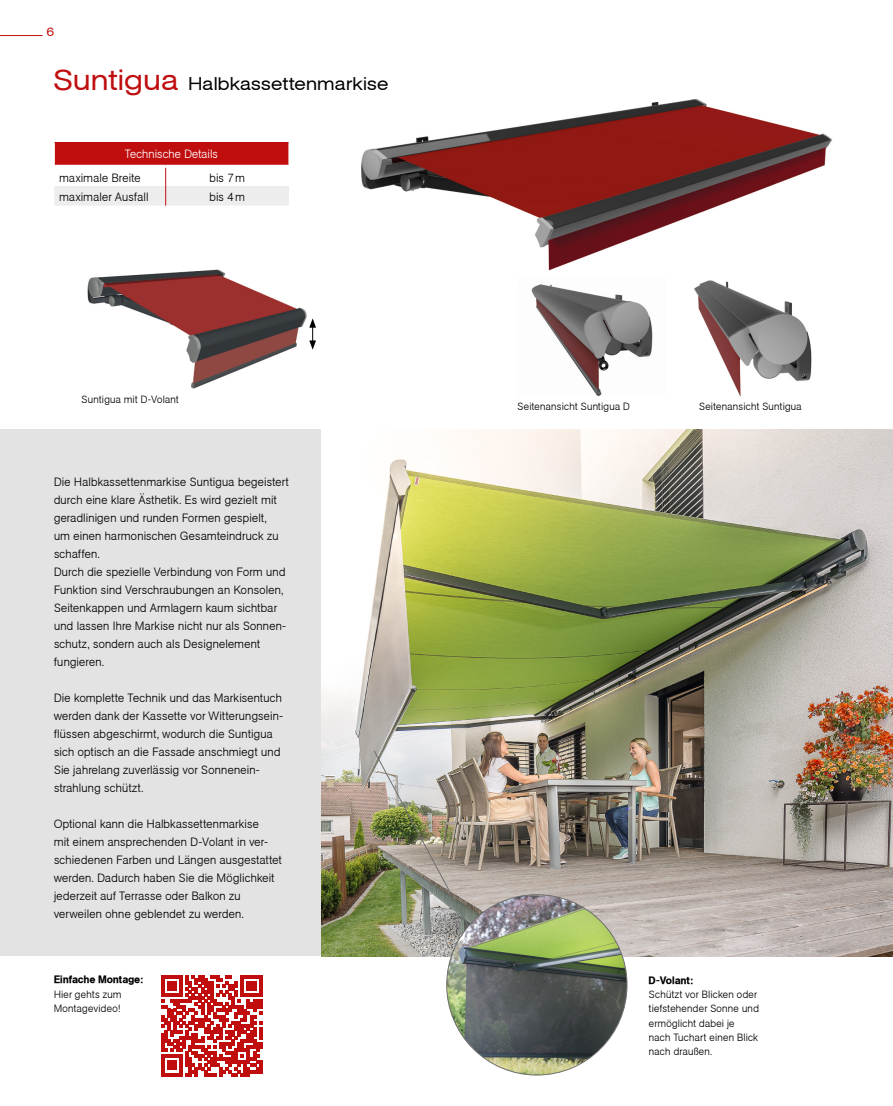
<style>
.page{position:relative;width:893px;height:1106px;background:#fff}
.page>*{position:absolute;margin:0;border:0;box-sizing:border-box;transform-origin:0 0}
.t1{font:18px "Agba Extended Normal";letter-spacing:.025em;color:#000}
.t2{font:700 12px/18px "Agba Small";letter-spacing:.01em;color:#000}
.t3{font:700 12px "Agba Small";color:#fff}
.t4{font:12px "Agba Extended Normal";color:#c00d0e}
.t5{font:700 10.5px/14.2px "Agba Small";letter-spacing:.015em;color:#000}
.t6{font:10.5px "Agba Medium Normal";letter-spacing:.01em;color:#000}
.s1{font-size:28.5px;color:#c00d0e}
</style>
<div class="page">
<hr style="left:0;top:35px;width:43px;height:1px;background:#c00d0e">
<div style="left:0;top:429px;width:893px;height:527px;background:#e3e3e3"></div>
<img style="left:322px;top:429px;width:571px;height:527px">
<svg style="left:54px;top:142px;width:235px;height:63px"></svg>
<img style="left:531px;top:284px;width:122px;height:112px">
<img style="left:361px;top:99px;width:471px;height:172px">
<img style="left:694px;top:280px;width:118px;height:117px">
<svg style="left:161px;top:975px;width:101px;height:101px"></svg>
<img style="left:374px;top:750px;width:144px;height:246px">
<img style="left:447px;top:895px;width:180px;height:180px">
<img style="left:87px;top:269px;width:220px;height:120px">
<svg style="left:309px;top:318px;width:7px;height:32px"></svg>
<p class="t4" style="left:47px;top:25px;width:9px">6</p>
<h1 class="t1" style="left:54px;top:73px;width:336px"><span class="s1">Suntigua</span> Halbkassettenmarkise</h1>
<p class="t3" style="left:125px;top:147px;width:94px">Technische Details</p>
<p class="t2" style="left:59px;top:168px;width:83px">maximale Breite</p>
<p class="t2" style="left:209px;top:168px;width:37px">bis 7m</p>
<p class="t2" style="left:59px;top:188px;width:90px">maximaler Ausfall</p>
<p class="t2" style="left:209px;top:188px;width:37px">bis 4m</p>
<p class="t5" style="left:82px;top:392px;width:99px">Suntigua mit D-Volant</p>
<p class="t2" style="left:54px;top:473px;width:236px">Die Halbkassettenmarkise Suntigua begeistert durch eine klare Ästhetik. Es wird gezielt mit geradlinigen und runden Formen gespielt,<br>um einen harmonischen Gesamteindruck zu schaffen.<br>Durch die spezielle Verbindung von Form und Funktion sind Verschraubungen an Konsolen, Seitenkappen und Armlagern kaum sichtbar und lassen Ihre Markise nicht nur als Sonnen&shy;schutz, sondern auch als Designelement fungieren.</p>
<p class="t2" style="left:54px;top:689px;width:231px">Die komplette Technik und das Markisentuch werden dank der Kassette vor Witterungsein&shy;flüssen abgeschirmt, wodurch die Suntigua sich optisch an die Fassade anschmiegt und Sie jahrelang zuverlässig vor Sonnenein&shy;strahlung schützt.</p>
<p class="t2" style="left:54px;top:815px;width:230px">Optional kann die Halbkassettenmarkise<br>mit einem ansprechenden D-Volant in ver&shy;schiedenen Farben und Längen ausgestattet werden. Dadurch haben Sie die Möglichkeit jederzeit auf Terrasse oder Balkon zu verweilen ohne geblendet zu werden.</p>
<p class="t6" style="left:54px;top:973px;width:91px">Einfache Montage:</p>
<p class="t5" style="left:54px;top:986px;width:69px">Hier gehts zum<br>Montagevideo!</p>
<p class="t5" style="left:517px;top:399px;width:114px">Seitenansicht Suntigua D</p>
<p class="t5" style="left:699px;top:399px;width:104px">Seitenansicht Suntigua</p>
<p class="t6" style="left:649px;top:974px;width:46px">D-Volant:</p>
<p class="t5" style="left:649px;top:987px;width:112px">Schützt vor Blicken oder tiefstehender Sonne und ermöglicht dabei je nach Tuchart einen Blick nach draußen.</p>
</div>
